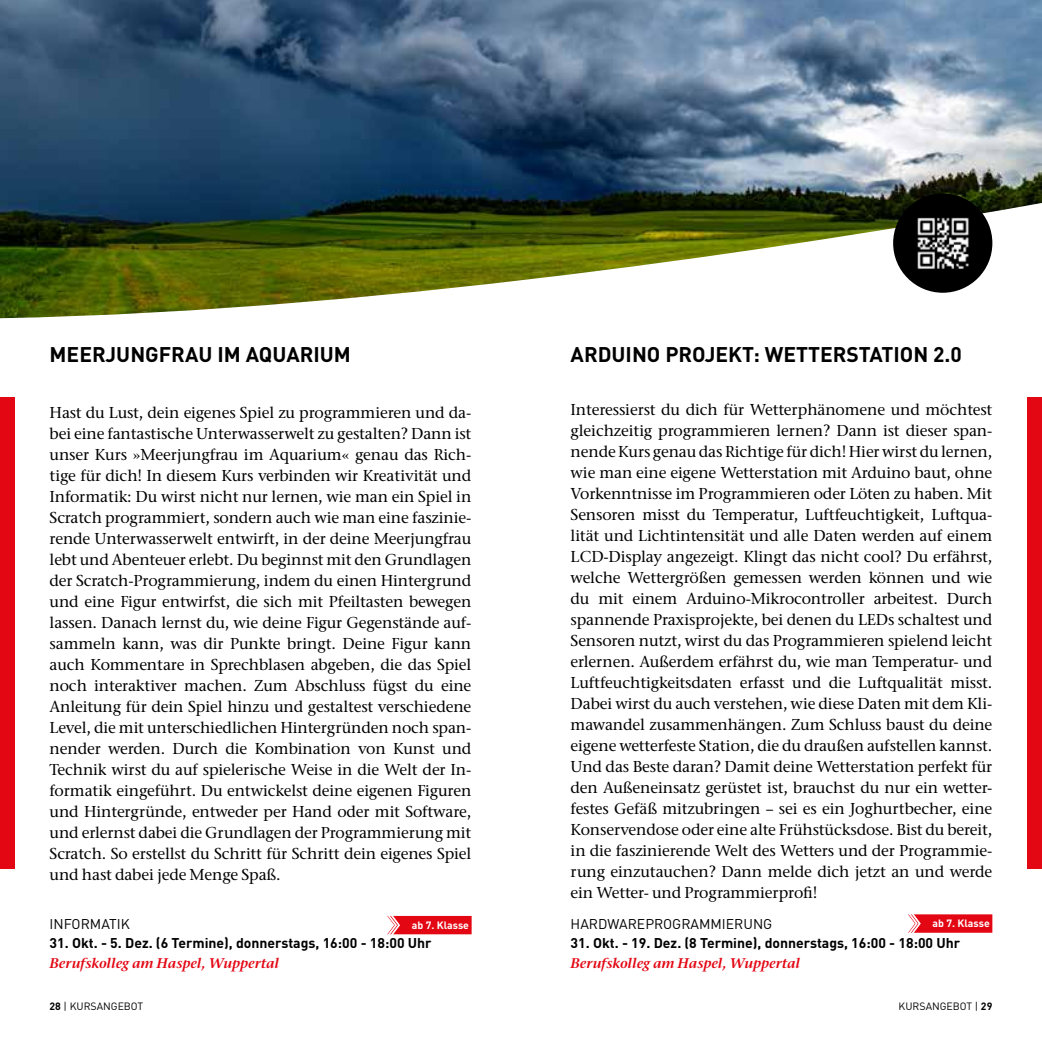
<style>
.page{position:relative;width:1042px;height:1042px;background:#fff}
.page>*{position:absolute;margin:0;border:0;box-sizing:border-box;transform-origin:0 0}
.t1{font:700 21px "DIN Pro";color:#000}
.t2{font:500 15.75px/21px "Stone Serif ITC Pro";letter-spacing:-.01em;color:#000;text-align:justify}
.t3{font:700 14px "DIN Pro";color:#000}
.t4{font:italic 600 14px "Stone Serif ITC Pro";color:#e30613}
.t5{font:14px "DIN Pro";color:#000}
.t6{font:10.5px "DIN Pro";color:#000}
.t7{font:700 10.5px "DIN Pro";color:#fff}
.s1{font-weight:700}
</style>
<div class="page">
<img style="left:0;top:0;width:1042px;height:318px">
<div style="left:893px;top:193px;width:99px;height:100px;background:#000;border-radius:50%"></div>
<img style="left:917px;top:217px;width:52px;height:52px">
<div style="left:1027px;top:397px;width:15px;height:471px;background:#e30613"></div>
<div style="left:0;top:397px;width:15px;height:471px;background:#e30613"></div>
<svg style="left:387px;top:915px;width:85px;height:20px;background:#e7303b"></svg>
<svg style="left:908px;top:914px;width:84px;height:19px;background:#e62430"></svg>
<h1 class="t1" style="left:50px;top:337px;width:303px">MEERJUNGFRAU IM AQUARIUM</h1>
<p class="t2" style="left:50px;top:402px;width:423px">Hast du Lust, dein eigenes Spiel zu programmieren und da&shy;bei eine fantastische Unterwasserwelt zu gestalten? Dann ist unser Kurs »Meerjungfrau im Aquarium« genau das Rich&shy;tige für dich! In diesem Kurs verbinden wir Kreativität und Informatik: Du wirst nicht nur lernen, wie man ein Spiel in Scratch programmiert, sondern auch wie man eine faszinie&shy;rende Unterwasserwelt entwirft, in der deine Meerjungfrau lebt und Abenteuer erlebt. Du beginnst mit den Grundlagen der Scratch-Programmierung, indem du einen Hintergrund und eine Figur entwirfst, die sich mit Pfeiltasten bewegen lassen. Danach lernst du, wie deine Figur Gegenstände auf&shy;sammeln kann, was dir Punkte bringt. Deine Figur kann auch Kommentare in Sprechblasen abgeben, die das Spiel noch interaktiver machen. Zum Abschluss fügst du eine Anleitung für dein Spiel hinzu und gestaltest verschiedene Level, die mit unterschiedlichen Hintergründen noch span&shy;nender werden. Durch die Kombination von Kunst und Technik wirst du auf spielerische Weise in die Welt der In&shy;formatik eingeführt. Du entwickelst deine eigenen Figuren und Hintergründe, entweder per Hand oder mit Software, und erlernst dabei die Grundlagen der Programmierung mit Scratch. So erstellst du Schritt für Schritt dein eigenes Spiel und hast dabei jede Menge Spaß.</p>
<p class="t5" style="left:50px;top:913px;width:82px">INFORMATIK</p>
<p class="t7" style="left:412px;top:916px;width:59px">ab 7. Klasse</p>
<p class="t3" style="left:50px;top:931px;width:383px">31. Okt. - 5. Dez. (6 Termine), donnerstags, 16:00 - 18:00 Uhr</p>
<p class="t4" style="left:50px;top:954px;width:231px">Berufskolleg am Haspel, Wuppertal</p>
<h1 class="t1" style="left:570px;top:337px;width:393px">ARDUINO PROJEKT: WETTERSTATION 2.0</h1>
<p class="t2" style="left:570px;top:399px;width:423px">Interessierst du dich für Wetterphänomene und möchtest gleichzeitig programmieren lernen? Dann ist dieser span&shy;nende Kurs genau das Richtige für dich! Hier wirst du lernen, wie man eine eigene Wetterstation mit Arduino baut, ohne Vorkenntnisse im Programmieren oder Löten zu haben. Mit Sensoren misst du Temperatur, Luftfeuchtigkeit, Luftqua&shy;lität und Lichtintensität und alle Daten werden auf einem LCD-Display angezeigt. Klingt das nicht cool? Du erfährst, welche Wettergrößen gemessen werden können und wie du mit einem Arduino-Mikrocontroller arbeitest. Durch spannende Praxisprojekte, bei denen du LEDs schaltest und Sensoren nutzt, wirst du das Programmieren spielend leicht erlernen. Außerdem erfährst du, wie man Temperatur- und Luftfeuchtigkeitsdaten erfasst und die Luftqualität misst.<br>Dabei wirst du auch verstehen, wie diese Daten mit dem Kli&shy;mawandel zusammenhängen. Zum Schluss baust du deine eigene wetterfeste Station, die du draußen aufstellen kannst.<br>Und das Beste daran? Damit deine Wetterstation perfekt für den Außeneinsatz gerüstet ist, brauchst du nur ein wetter&shy;festes Gefäß mitzubringen – sei es ein Joghurtbecher, eine Konservendose oder eine alte Frühstücksdose. Bist du bereit, in die faszinierende Welt des Wetters und der Programmie&shy;rung einzutauchen? Dann melde dich jetzt an und werde ein Wetter- und Programmierprofi!</p>
<p class="t5" style="left:570px;top:913px;width:203px">HARDWAREPROGRAMMIERUNG</p>
<p class="t7" style="left:946px;top:915px;width:7px">8</p>
<p class="t3" style="left:570px;top:931px;width:391px">31. Okt. - 19. Dez. (8 Termine), donnerstags, 16:00 - 18:00 Uhr</p>
<p class="t4" style="left:570px;top:954px;width:231px">Berufskolleg am Haspel, Wuppertal</p>
<p class="t7" style="left:932px;top:914px;width:59px">ab 7. Klasse</p>
<p class="t6" style="left:50px;top:998px;width:95px"><span class="s1">28</span> | KURSANGEBOT</p>
<p class="t6" style="left:898px;top:998px;width:95px">KURSANGEBOT | <span class="s1">29</span></p>
</div>
